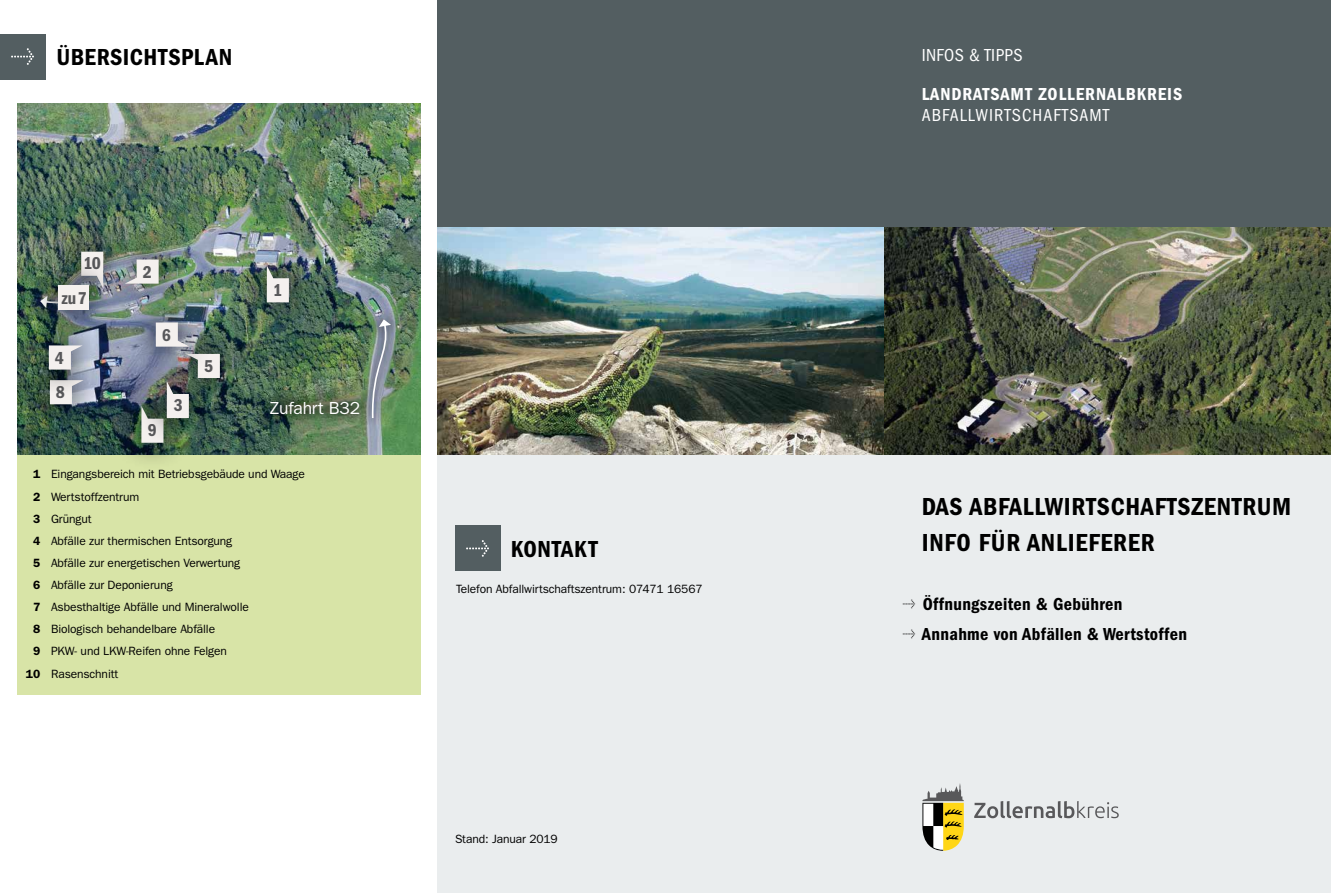
<style>
.page{position:relative;width:1331px;height:893px;background:#fff}
.page>*{position:absolute;margin:0;border:0;box-sizing:border-box;transform-origin:0 0}
.t1{font:25.5px/36px "ITC Franklin Gothic Std Dm Cd";letter-spacing:.03em;color:#000}
.t2{font:24px "ITC Franklin Gothic Std Dm Cd";letter-spacing:.02em;color:#000}
.t3{font:18px/30px "ITC Franklin Gothic Std Dm Cd";letter-spacing:.02em;color:#000}
.t4{font:18px "ITC Franklin Gothic Std Dm Cd";letter-spacing:.05em;color:#fff}
.t5{font:condensed 18px "ITC Franklin Gothic Std";letter-spacing:.06em;color:#fff}
.t6{font:condensed 18px "ITC Franklin Gothic Std";letter-spacing:.02em;color:#fff}
.t7{font:17.85px "ITC Franklin Gothic Std Dm Cd";color:#58585a}
.t8{font:17.55px "ITC Franklin Gothic Std";letter-spacing:-.01em;color:#fff}
.t9{font:12px "ITC Franklin Gothic Std";letter-spacing:-.01em;color:#000}
.s1{font-weight:600}
</style>
<div class="page">
<div style="left:438px;top:209px;width:893px;height:684px;background:#eaedee"></div>
<div style="left:438px;top:0;width:893px;height:227px;background:#535e61"></div>
<img style="left:438px;top:227px;width:893px;height:227px">
<div style="left:455px;top:526px;width:45px;height:45px;background:#535e61"></div>
<svg style="left:466px;top:540px;width:23px;height:17px"></svg>
<svg style="left:974px;top:801px;width:145px;height:17px"></svg>
<svg style="left:922px;top:783px;width:42px;height:68px"></svg>
<div style="left:0;top:34px;width:45px;height:45px;background:#535e61"></div>
<svg style="left:11px;top:48px;width:23px;height:17px"></svg>
<div style="left:17px;top:454px;width:404px;height:241px;background:#d8e4a7"></div>
<img style="left:17px;top:103px;width:404px;height:351px">
<div style="left:160px;top:326px;width:88px;height:80px;background:#000;opacity:.5"></div>
<div style="left:53px;top:224px;width:78px;height:91px;background:#000;opacity:.5"></div>
<svg style="left:81px;top:252px;width:18px;height:5px"></svg>
<div style="left:239px;top:239px;width:78px;height:91px;background:#000;opacity:.5"></div>
<svg style="left:267px;top:265px;width:22px;height:37px"></svg>
<div style="left:113px;top:380px;width:79px;height:90px;background:#000;opacity:.5"></div>
<div style="left:139px;top:355px;width:78px;height:91px;background:#000;opacity:.5"></div>
<img style="left:141px;top:354px;width:79px;height:89px">
<div style="left:22px;top:352px;width:87px;height:80px;background:#000;opacity:.5"></div>
<svg style="left:50px;top:398px;width:34px;height:6px"></svg>
<div style="left:21px;top:317px;width:87px;height:81px;background:#000;opacity:.5"></div>
<svg style="left:49px;top:345px;width:34px;height:25px"></svg>
<div style="left:128px;top:295px;width:88px;height:80px;background:#000;opacity:.5"></div>
<svg style="left:156px;top:322px;width:34px;height:25px"></svg>
<div style="left:99px;top:232px;width:88px;height:80px;background:#000;opacity:.5"></div>
<svg style="left:125px;top:259px;width:34px;height:25px"></svg>
<div style="left:257px;top:388px;width:115px;height:39px;background:#000;opacity:.75"></div>
<div style="left:358px;top:307px;width:45px;height:124px;background:#000;opacity:.75"></div>
<svg style="left:371px;top:319px;width:20px;height:101px;background:#8b9998"></svg>
<div style="left:28px;top:284px;width:54px;height:36px;background:#000;opacity:.75"></div>
<div style="left:30px;top:257px;width:87px;height:80px;background:#000;opacity:.5"></div>
<div style="left:58px;top:285px;width:31px;height:24px;background:#f4f0ee"></div>
<h2 class="t2" style="left:56px;top:43px;width:177px">ÜBERSICHTSPLAN</h2>
<h3 class="t7" style="left:83px;top:253px;width:19px">10</h3>
<h3 class="t7" style="left:61px;top:287px;width:27px">zu7</h3>
<h3 class="t7" style="left:55px;top:347px;width:11px">4</h3>
<h3 class="t7" style="left:56px;top:382px;width:11px">8</h3>
<h3 class="t7" style="left:143px;top:262px;width:11px">2</h3>
<h3 class="t7" style="left:162px;top:325px;width:11px">6</h3>
<h3 class="t7" style="left:174px;top:395px;width:11px">3</h3>
<h3 class="t7" style="left:148px;top:420px;width:11px">9</h3>
<h3 class="t7" style="left:204px;top:356px;width:11px">5</h3>
<h3 class="t7" style="left:273px;top:279px;width:11px">1</h3>
<h3 class="t8" style="left:270px;top:398px;width:92px">Zufahrt B32</h3>
<p class="t9" style="left:33px;top:467px;width:273px"><span class="s1">1</span> Eingangsbereich mit Betriebsgebäude und Waage</p>
<p class="t9" style="left:33px;top:490px;width:108px"><span class="s1">2</span> Wertstoffzentrum</p>
<p class="t9" style="left:33px;top:512px;width:60px"><span class="s1">3</span> Grüngut</p>
<p class="t9" style="left:33px;top:534px;width:201px"><span class="s1">4</span> Abfälle zur thermischen Entsorgung</p>
<p class="t9" style="left:33px;top:556px;width:208px"><span class="s1">5</span> Abfälle zur energetischen Verwertung</p>
<p class="t9" style="left:33px;top:578px;width:141px"><span class="s1">6</span> Abfälle zur Deponierung</p>
<p class="t9" style="left:33px;top:600px;width:217px"><span class="s1">7</span> Asbesthaltige Abfälle und Mineralwolle</p>
<p class="t9" style="left:33px;top:622px;width:183px"><span class="s1">8</span> Biologisch behandelbare Abfälle</p>
<p class="t9" style="left:33px;top:644px;width:195px"><span class="s1">9</span> PKW- und LKW-Reifen ohne Felgen</p>
<p class="t9" style="left:26px;top:667px;width:94px"><span class="s1">10</span> Rasenschnitt</p>
<h2 class="t2" style="left:511px;top:535px;width:89px">KONTAKT</h2>
<p class="t9" style="left:456px;top:582px;width:248px">Telefon Abfallwirtschaftszentrum: 07471 16567</p>
<p class="t9" style="left:455px;top:832px;width:104px">Stand: Januar 2019</p>
<h3 class="t6" style="left:922px;top:45px;width:103px">INFOS &amp; TIPPS</h3>
<h3 class="t4" style="left:922px;top:83px;width:262px">LANDRATSAMT ZOLLERNALBKREIS</h3>
<h3 class="t5" style="left:922px;top:105px;width:189px">ABFALLWIRTSCHAFTSAMT</h3>
<h1 class="t1" style="left:922px;top:489px;width:371px">DAS ABFALLWIRTSCHAFTSZENTRUM<br>INFO FÜR ANLIEFERER</h1>
<h3 class="t3" style="left:922px;top:589px;width:266px">Öffnungszeiten &amp; Gebühren<br>Annahme von Abfällen &amp; Wertstoffen</h3>
</div>
